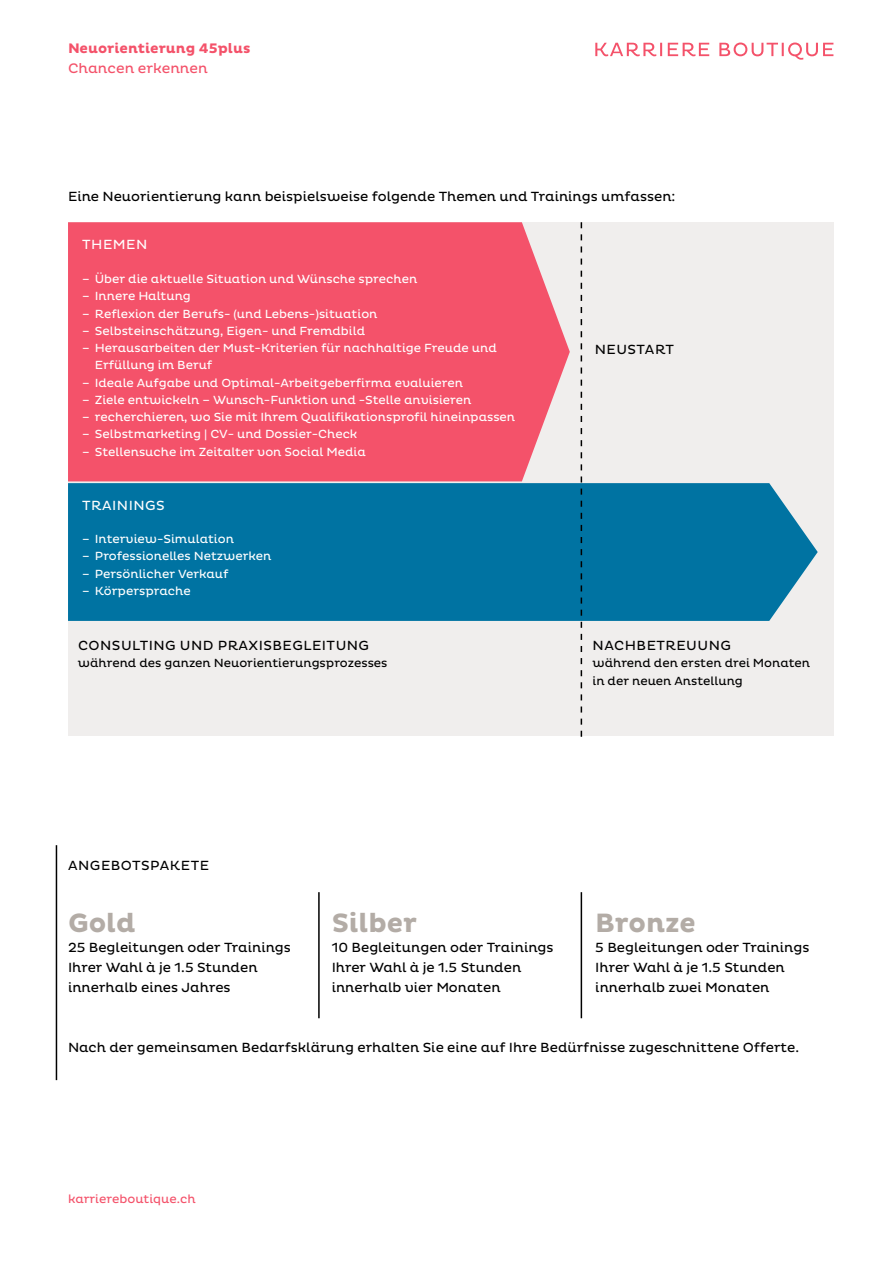
<style>
.page{position:relative;width:893px;height:1263px;background:#fff}
.page>*{position:absolute;margin:0;border:0;box-sizing:border-box;transform-origin:0 0}
.t1{font:700 27px "Pluto";color:#b3aca6}
.t2{font:700 14.1px "Pluto";color:#f4526a}
.t3{font:14.1px "Pluto";color:#f4526a}
.t4{font:13.5px/20.2px "Pluto";color:#000}
.t5{font:13.5px "Pluto";letter-spacing:.035em;color:#000}
.t6{font:13.5px "Pluto";letter-spacing:.035em;color:#fff}
.t7{font:12px/17.2px "Pluto";color:#fff}
.t8{font:12px/17.2px "Pluto";color:#000}
.t9{font:12px "Pluto";color:#f4526a}
</style>
<div class="page">
<svg style="left:595px;top:43px;width:238px;height:17px"></svg>
<div style="left:68px;top:222px;width:765px;height:514px;background:#f0eeed"></div>
<div style="left:68px;top:222px;width:502px;height:259px;background:#f4526a"></div>
<div style="left:68px;top:483px;width:750px;height:138px;background:#0073a2"></div>
<svg style="left:581px;top:222px;width:1px;height:515px"></svg>
<hr style="left:318px;top:892px;width:2px;height:126px;background:#000">
<hr style="left:56px;top:845px;width:1px;height:235px;background:#000">
<hr style="left:581px;top:892px;width:1px;height:126px;background:#000">
<p class="t2" style="left:68px;top:40px;width:184px">Neuorientierung 45plus</p>
<p class="t3" style="left:68px;top:61px;width:141px">Chancen erkennen</p>
<p class="t4" style="left:68px;top:187px;width:609px">Eine Neuorientierung kann beispielsweise folgende Themen und Trainings umfassen:</p>
<p class="t6" style="left:82px;top:236px;width:67px">THEMEN</p>
<p class="t7" style="left:82px;top:271px;width:337px">– Über die aktuelle Situation und Wünsche sprechen</p>
<p class="t7" style="left:82px;top:288px;width:110px">– Innere Haltung</p>
<p class="t7" style="left:82px;top:305px;width:297px">– Reflexion der Berufs- (und Lebens-)situation</p>
<p class="t7" style="left:82px;top:322px;width:284px">– Selbsteinschätzung, Eigen- und Fremdbild</p>
<p class="t7" style="left:95px;top:340px;width:403px;text-indent:-13px">– Herausarbeiten der Must-Kriterien für nachhaltige Freude und<br>Erfüllung im Beruf</p>
<p class="t7" style="left:82px;top:374px;width:382px">– Ideale Aufgabe und Optimal-Arbeitgeberfirma evaluieren</p>
<p class="t7" style="left:82px;top:391px;width:391px">– Ziele entwickeln – Wunsch-Funktion und -Stelle anvisieren</p>
<p class="t7" style="left:82px;top:409px;width:435px">– recherchieren, wo Sie mit Ihrem Qualifikationsprofil hineinpassen</p>
<p class="t7" style="left:82px;top:426px;width:277px">– Selbstmarketing | CV- und Dossier-Check</p>
<p class="t7" style="left:82px;top:443px;width:285px">– Stellensuche im Zeitalter von Social Media</p>
<p class="t5" style="left:595px;top:342px;width:81px">NEUSTART</p>
<p class="t6" style="left:82px;top:498px;width:84px">TRAININGS</p>
<p class="t7" style="left:82px;top:530px;width:153px">– Interview-Simulation</p>
<p class="t7" style="left:82px;top:548px;width:191px">– Professionelles Netzwerken</p>
<p class="t7" style="left:82px;top:565px;width:148px">– Persönlicher Verkauf</p>
<p class="t7" style="left:82px;top:582px;width:110px">– Körpersprache</p>
<p class="t5" style="left:78px;top:638px;width:293px">CONSULTING UND PRAXISBEGLEITUNG</p>
<p class="t8" style="left:78px;top:655px;width:311px">während des ganzen Neuorientierungsprozesses</p>
<p class="t5" style="left:593px;top:638px;width:140px">NACHBETREUUNG</p>
<p class="t8" style="left:592px;top:655px;width:219px">während den ersten drei Monaten in der neuen Anstellung</p>
<p class="t5" style="left:68px;top:858px;width:142px">ANGEBOTSPAKETE</p>
<h1 class="t1" style="left:68px;top:907px;width:69px">Gold</h1>
<p class="t4" style="left:68px;top:937px;width:224px">25 Begleitungen oder Trainings<br>Ihrer Wahl à je 1.5 Stunden innerhalb eines Jahres</p>
<h1 class="t1" style="left:332px;top:907px;width:87px">Silber</h1>
<p class="t4" style="left:332px;top:937px;width:223px">10 Begleitungen oder Trainings<br>Ihrer Wahl à je 1.5 Stunden innerhalb vier Monaten</p>
<h1 class="t1" style="left:595px;top:907px;width:102px">Bronze</h1>
<p class="t4" style="left:595px;top:937px;width:216px">5 Begleitungen oder Trainings<br>Ihrer Wahl à je 1.5 Stunden innerhalb zwei Monaten</p>
<p class="t4" style="left:68px;top:1038px;width:733px">Nach der gemeinsamen Bedarfsklärung erhalten Sie eine auf Ihre Bedürfnisse zugeschnittene Offerte.</p>
<p class="t9" style="left:68px;top:1192px;width:129px">karriereboutique.ch</p>
</div>
